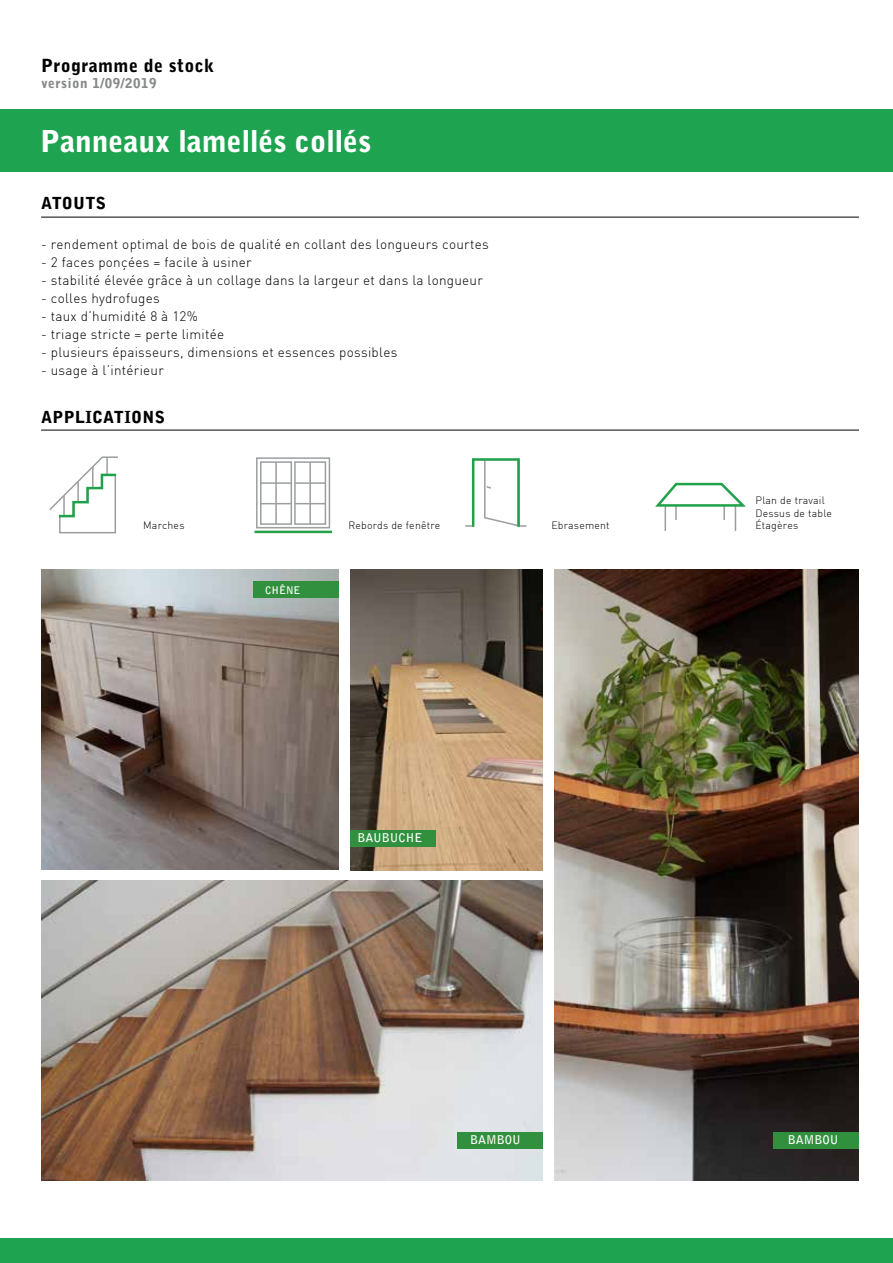
<style>
.page{position:relative;width:893px;height:1263px;background:#fff}
.page>*{position:absolute;margin:0;border:0;box-sizing:border-box;transform-origin:0 0}
.t1{font:900 30px "Bell Gothic Std";color:#fff}
.t2{font:900 18px "Bell Gothic Std";letter-spacing:.02em;color:#000}
.t3{font:900 16.5px "Bell Gothic Std";letter-spacing:.02em;color:#000}
.t4{font:13.5px "DIN Light";letter-spacing:.02em;color:#000}
.t5{font:900 13.5px "Bell Gothic Std";letter-spacing:.04em;color:#87888a}
.t6{font:700 12px "Bell Gothic Std";color:#fff}
.t7{font:10.5px/12.6px "DIN Light";letter-spacing:.02em;color:#000}
.t8{font:700 10.5px "Bell Gothic Std";color:#fff}
</style>
<div class="page">
<div style="left:0;top:109px;width:859px;height:63px;background:#1ea451"></div>
<hr style="left:41px;top:217px;width:818px;height:1px;background:#000">
<div style="left:0;top:1239px;width:893px;height:24px;background:#1ea451"></div>
<hr style="left:41px;top:430px;width:818px;height:1px;background:#000">
<svg style="left:49px;top:456px;width:69px;height:78px"></svg>
<div style="left:256px;top:457px;width:74px;height:71px;border:2px solid #9c9e9f"></div>
<svg style="left:259px;top:461px;width:68px;height:65px"></svg>
<hr style="left:309px;top:462px;width:2px;height:62px;background:#9c9e9f">
<hr style="left:295px;top:482px;width:30px;height:2px;background:#9c9e9f">
<hr style="left:295px;top:503px;width:30px;height:1px;background:#9c9e9f">
<hr style="left:254px;top:531px;width:78px;height:2px;background:#25a14b">
<svg style="left:465px;top:459px;width:61px;height:68px"></svg>
<div style="left:472px;top:458px;width:48px;height:70px;border:3px solid #21a14a"></div>
<svg style="left:655px;top:482px;width:91px;height:49px"></svg>
<img style="left:41px;top:880px;width:502px;height:301px">
<img style="left:554px;top:570px;width:305px;height:611px">
<img style="left:41px;top:570px;width:298px;height:299px">
<img style="left:350px;top:570px;width:193px;height:300px">
<div style="left:254px;top:581px;width:85px;height:17px;background:#31903e"></div>
<div style="left:350px;top:830px;width:85px;height:16px;background:#31903e"></div>
<div style="left:458px;top:1132px;width:85px;height:16px;background:#31903e"></div>
<div style="left:774px;top:1132px;width:85px;height:16px;background:#31903e"></div>
<div style="left:833px;top:109px;width:60px;height:63px;background:#1ea451"></div>
<h2 class="t2" style="left:41px;top:55px;width:175px">Programme de stock</h2>
<p class="t5" style="left:41px;top:75px;width:117px">version 1/09/2019</p>
<h1 class="t1" style="left:40px;top:124px;width:333px">Panneaux lamellés collés</h1>
<p class="t3" style="left:41px;top:194px;width:66px">ATOUTS</p>
<p class="t4" style="left:41px;top:236px;width:449px">- rendement optimal de bois de qualité en collant des longueurs courtes</p>
<p class="t4" style="left:41px;top:254px;width:212px">- 2 faces ponçées = facile à usiner</p>
<p class="t4" style="left:41px;top:272px;width:443px">- stabilité élevée grâce à un collage dans la largeur et dans la longueur</p>
<p class="t4" style="left:41px;top:290px;width:120px">- colles hydrofuges</p>
<p class="t4" style="left:41px;top:308px;width:158px">- taux d’humidité 8 à 12%</p>
<p class="t4" style="left:41px;top:326px;width:185px">- triage stricte = perte limitée</p>
<p class="t4" style="left:41px;top:344px;width:358px">- plusieurs épaisseurs, dimensions et essences possibles</p>
<p class="t4" style="left:41px;top:361px;width:124px">- usage à l’intérieur</p>
<p class="t3" style="left:41px;top:408px;width:125px">APPLICATIONS</p>
<p class="t7" style="left:755px;top:494px;width:78px">Plan de travail<br>Dessus de table</p>
<p class="t7" style="left:143px;top:519px;width:43px">Marches</p>
<p class="t7" style="left:348px;top:519px;width:94px">Rebords de fenêtre</p>
<p class="t7" style="left:551px;top:519px;width:60px">Ebrasement</p>
<p class="t7" style="left:755px;top:519px;width:44px">Étagères</p>
<p class="t8" style="left:265px;top:583px;width:37px">CHÊNE</p>
<p class="t6" style="left:358px;top:831px;width:67px">BAUBUCHE</p>
<p class="t6" style="left:470px;top:1132px;width:52px">BAMBOU</p>
<p class="t6" style="left:788px;top:1132px;width:52px">BAMBOU</p>
</div>
